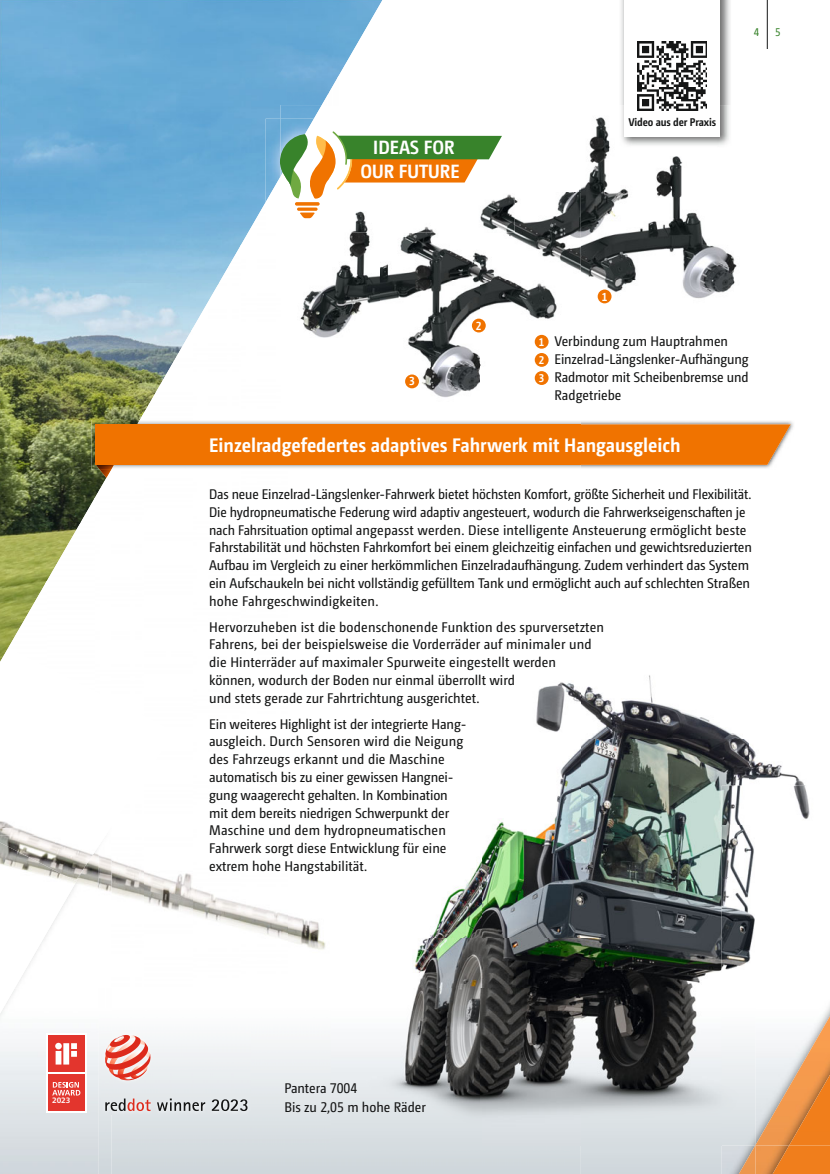
<style>
.page{position:relative;width:830px;height:1174px;background:#fff}
.page>*{position:absolute;margin:0;border:0;box-sizing:border-box;transform-origin:0 0}
.t1{font:700 19.5px "Camingo Dos Pro S Cd";color:#fff}
.t2{font:700 19.2px "Camingo Dos S Cd";color:#fff}
.t3{font:13.95px/17.9px "Camingo Dos Pro S Cd";letter-spacing:-.01em;color:#151616}
.t4{font:13.95px/17.9px "Camingo Dos Pro S Cd";letter-spacing:.01em;color:#151616}
.t5{font:700 11.55px "Camingo Dos Pro S Cd";color:#fff}
.t6{font:700 11.1px "Camingo Dos Pro S Cd";letter-spacing:-.01em;color:#151616}
.t7{font:11.1px "Camingo Dos Pro S Cd";color:#38832b}
.t8{font:700 7.8px "Frutiger Neue LT Pro";color:#fff}
.s1{font-weight:700;font-size:11.1px;color:#fff}
</style>
<div class="page">
<img style="left:721px;top:1145px;width:44px;height:29px">
<svg style="left:765px;top:1145px;width:64px;height:29px;background:#ea8229"></svg>
<img style="left:621px;top:0;width:109px;height:105px">
<div style="left:624px;top:0;width:95px;height:136px;background:#fff"></div>
<img style="left:580px;top:421px;width:213px;height:11px">
<img style="left:480px;top:105px;width:257px;height:175px">
<img style="left:300px;top:280px;width:435px;height:114px">
<img style="left:624px;top:105px;width:95px;height:31px">
<img style="left:0;top:0;width:287px;height:284px">
<img style="left:287px;top:0;width:50px;height:93px">
<img style="left:287px;top:93px;width:34px;height:12px">
<img style="left:0;top:284px;width:190px;height:143px">
<img style="left:190px;top:284px;width:2px;height:11px">
<img style="left:0;top:427px;width:94px;height:95px">
<img style="left:0;top:522px;width:46px;height:59px">
<img style="left:337px;top:0;width:243px;height:106px">
<img style="left:321px;top:76px;width:17px;height:29px">
<img style="left:240px;top:195px;width:47px;height:89px">
<img style="left:192px;top:245px;width:49px;height:84px">
<img style="left:143px;top:295px;width:49px;height:125px">
<img style="left:94px;top:394px;width:49px;height:103px">
<img style="left:46px;top:493px;width:49px;height:89px">
<img style="left:0;top:581px;width:46px;height:66px">
<img style="left:496px;top:682px;width:84px;height:146px">
<svg style="left:96px;top:424px;width:694px;height:54px"></svg>
<img style="left:140px;top:465px;width:440px;height:4px">
<img style="left:91px;top:420px;width:49px;height:49px">
<img style="left:137px;top:420px;width:443px;height:4px">
<img style="left:96px;top:465px;width:18px;height:4px">
<div style="left:96px;top:424px;width:484px;height:41px;background:#f07300"></div>
<img style="left:280px;top:105px;width:33px;height:14px">
<img style="left:313px;top:105px;width:167px;height:14px">
<img style="left:280px;top:232px;width:200px;height:48px">
<img style="left:580px;top:675px;width:167px;height:153px">
<img style="left:747px;top:741px;width:57px;height:44px">
<img style="left:721px;top:785px;width:85px;height:41px">
<img style="left:721px;top:826px;width:34px;height:144px">
<svg style="left:731px;top:1145px;width:24px;height:29px"></svg>
<img style="left:755px;top:786px;width:74px;height:226px">
<img style="left:755px;top:1012px;width:74px;height:133px">
<img style="left:788px;top:1071px;width:41px;height:74px">
<hr style="left:766px;top:0;width:1px;height:49px;background:#151616">
<img style="left:265px;top:119px;width:15px;height:57px">
<img style="left:265px;top:176px;width:15px;height:56px">
<img style="left:280px;top:119px;width:234px;height:113px">
<svg style="left:295px;top:202px;width:24px;height:4px"></svg>
<svg style="left:297px;top:207px;width:20px;height:4px"></svg>
<svg style="left:299px;top:212px;width:16px;height:6px"></svg>
<svg style="left:280px;top:130px;width:221px;height:69px"></svg>
<img style="left:637px;top:41px;width:69px;height:69px">
<svg style="left:0;top:828px;width:721px;height:346px"></svg>
<div style="left:534px;top:335px;width:14px;height:14px;background:#f07300;border-radius:50%"></div>
<div style="left:534px;top:353px;width:14px;height:14px;background:#f07300;border-radius:50%"></div>
<div style="left:534px;top:371px;width:14px;height:14px;background:#f07300;border-radius:50%"></div>
<div style="left:597px;top:289px;width:14px;height:14px;background:#f07300;border-radius:50%"></div>
<div style="left:405px;top:374px;width:14px;height:14px;background:#f07300;border-radius:50%"></div>
<div style="left:471px;top:319px;width:14px;height:13px;background:#f07300;border-radius:50%"></div>
<p class="t8" style="left:52px;top:1096px;width:20px">2023</p>
<h2 class="t2" style="left:373px;top:136px;width:83px">IDEAS FOR</h2>
<h2 class="t2" style="left:360px;top:160px;width:100px">OUR FUTURE</h2>
<p class="t5" style="left:409px;top:377px;width:7px">3</p>
<p class="t5" style="left:475px;top:321px;width:7px">2</p>
<p class="t6" style="left:628px;top:118px;width:89px">Video aus der Praxis</p>
<p class="t7" style="left:753px;top:27px;width:7px">4</p>
<p class="t7" style="left:774px;top:27px;width:7px">5</p>
<p class="t5" style="left:601px;top:292px;width:7px">1</p>
<p class="t3" style="left:538px;top:333px;width:190px"><span class="s1">1</span> Verbindung zum Hauptrahmen</p>
<p class="t3" style="left:538px;top:351px;width:211px"><span class="s1">2</span> Einzelrad-Längslenker-Aufhängung</p>
<p class="t3" style="left:538px;top:369px;width:211px"><span class="s1">3</span> Radmotor mit Scheibenbremse und</p>
<p class="t3" style="left:554px;top:387px;width:68px">Radgetriebe</p>
<h1 class="t1" style="left:209px;top:437px;width:473px">Einzelradgefedertes adaptives Fahrwerk mit Hangausgleich</h1>
<p class="t3" style="left:209px;top:486px;width:544px">Das neue Einzelrad-Längslenker-Fahrwerk bietet höchsten Komfort, größte Sicherheit und Flexibilität.<br>Die hydropneumatische Federung wird adaptiv angesteuert, wodurch die Fahrwerkseigenschaften je nach Fahrsituation optimal angepasst werden. Diese intelligente Ansteuerung ermöglicht beste Fahrstabilität und höchsten Fahrkomfort bei einem gleichzeitig einfachen und gewichtsreduzierten Aufbau im Vergleich zu einer herkömmlichen Einzelradaufhängung. Zudem verhindert das System ein Aufschaukeln bei nicht vollständig gefülltem Tank und ermöglicht auch auf schlechten Straßen hohe Fahrgeschwindigkeiten.</p>
<p class="t4" style="left:209px;top:619px;width:396px">Hervorzuheben ist die bodenschonende Funktion des spurversetzten Fahrens, bei der beispielsweise die Vorderräder auf minimaler und die Hinterräder auf maximaler Spurweite eingestellt werden können, wodurch der Boden nur einmal überrollt wird<br>und stets gerade zur Fahrtrichtung ausgerichtet.</p>
<p class="t3" style="left:209px;top:716px;width:259px">Ein weiteres Highlight ist der integrierte Hang&shy;ausgleich. Durch Sensoren wird die Neigung des Fahrzeugs erkannt und die Maschine automatisch bis zu einer gewissen Hangnei&shy;gung waagerecht gehalten. In Kombination mit dem bereits niedrigen Schwerpunkt der Maschine und dem hydropneumatischen Fahrwerk sorgt diese Entwicklung für eine extrem hohe Hangstabilität.</p>
<p class="t3" style="left:284px;top:1080px;width:143px">Pantera 7004<br>Bis zu 2,05 m hohe Räder</p>
</div>
